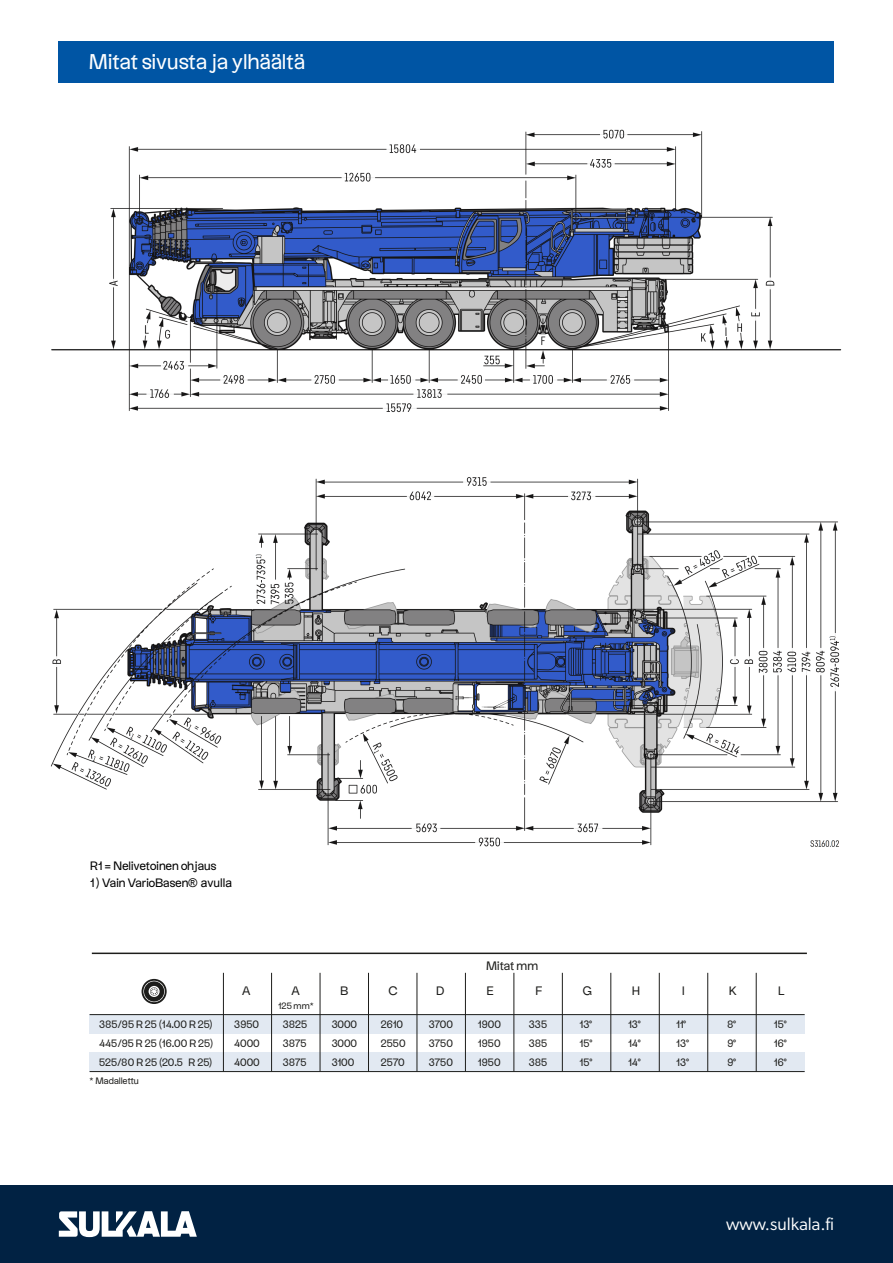
<style>
.page{position:relative;width:893px;height:1263px;background:#fff}
.page>*{position:absolute;margin:0;border:0;box-sizing:border-box;transform-origin:0 0}
.t1{font:21px "Uxum Grotesque";letter-spacing:-.03em;color:#fff}
.t2{font:18px "Gibson";color:#fff}
.t3{font:12px/16.5px "Uxum Grotesque";letter-spacing:-.02em;color:#000}
.t4{font:12px "Uxum Grotesque";letter-spacing:-.03em;color:#1d1d1b}
.t5{font:10.5px/19px "Uxum Grotesque";color:#1d1d1b;text-align:justify}
.t6{font:10.5px/19px "Uxum Grotesque";letter-spacing:-.02em;color:#1d1d1b}
.t7{font:9.15px "Uxum Grotesque";letter-spacing:-.045em;color:#1d1d1b}
.t8{font:9px "Uxum Grotesque";color:#1d1d1b}
.s1{font-family:"Arial"}
</style>
<div class="page">
<img style="left:51px;top:41px;width:791px;height:372px">
<div style="left:0;top:1185px;width:893px;height:78px;background:#012243"></div>
<svg style="left:59px;top:1211px;width:138px;height:26px"></svg>
<div style="left:59px;top:41px;width:775px;height:42px;background:#0055a4"></div>
<img style="left:51px;top:477px;width:789px;height:370px">
<div style="left:90px;top:1014px;width:715px;height:20px;background:#e2e9f2"></div>
<div style="left:90px;top:1052px;width:715px;height:19px;background:#e2e9f2"></div>
<svg style="left:142px;top:979px;width:25px;height:25px"></svg>
<hr style="left:223px;top:973px;width:1px;height:98px;background:#1d1d1b">
<hr style="left:271px;top:973px;width:1px;height:98px;background:#1d1d1b">
<hr style="left:320px;top:973px;width:1px;height:98px;background:#1d1d1b">
<hr style="left:368px;top:973px;width:1px;height:98px;background:#1d1d1b">
<hr style="left:417px;top:973px;width:1px;height:98px;background:#1d1d1b">
<hr style="left:465px;top:973px;width:1px;height:98px;background:#1d1d1b">
<hr style="left:513px;top:973px;width:1px;height:98px;background:#1d1d1b">
<hr style="left:562px;top:973px;width:1px;height:98px;background:#1d1d1b">
<hr style="left:610px;top:973px;width:1px;height:98px;background:#1d1d1b">
<hr style="left:659px;top:973px;width:1px;height:98px;background:#1d1d1b">
<hr style="left:707px;top:973px;width:1px;height:98px;background:#1d1d1b">
<hr style="left:756px;top:973px;width:1px;height:98px;background:#1d1d1b">
<hr style="left:92px;top:952px;width:715px;height:2px;background:#1d1d1b">
<hr style="left:90px;top:1071px;width:715px;height:1px;background:#1d1d1b">
<hr style="left:90px;top:1014px;width:715px;height:1px;background:#1d1d1b">
<h1 class="t1" style="left:89px;top:47px;width:218px">Mitat sivusta ja ylhäältä</h1>
<p class="t3" style="left:90px;top:857px;width:143px">R1 = Nelivetoinen ohjaus<br>1 ) Vain VarioBasen<span class="s1">® avulla</span></p>
<p class="t4" style="left:486px;top:957px;width:54px">Mitat mm</p>
<p class="t4" style="left:242px;top:982px;width:11px">A</p>
<p class="t4" style="left:291px;top:982px;width:11px">A</p>
<p class="t4" style="left:340px;top:982px;width:10px">B</p>
<p class="t4" style="left:388px;top:982px;width:11px">C</p>
<p class="t4" style="left:436px;top:982px;width:10px">D</p>
<p class="t4" style="left:487px;top:982px;width:8px">E</p>
<p class="t4" style="left:536px;top:982px;width:8px">F</p>
<p class="t4" style="left:583px;top:982px;width:11px">G</p>
<p class="t4" style="left:632px;top:982px;width:9px">H</p>
<p class="t4" style="left:682px;top:982px;width:4px">I</p>
<p class="t4" style="left:729px;top:982px;width:9px">K</p>
<p class="t4" style="left:779px;top:982px;width:8px">L</p>
<p class="t8" style="left:278px;top:999px;width:37px">125 mm*</p>
<p class="t5" style="left:99px;top:1014px;width:116px">385/95 R 25 (14.00 R 25)<br>445/95 R 25 (16.00 R 25)<br>525/80 R 25 (20.5 R 25)</p>
<p class="t5" style="left:234px;top:1014px;width:27px">3950<br>4000<br>4000</p>
<p class="t5" style="left:283px;top:1014px;width:26px">3825<br>3875<br>3875</p>
<p class="t5" style="left:332px;top:1014px;width:27px">3000<br>3000<br>3100</p>
<p class="t6" style="left:381px;top:1014px;width:27px">2610<br>2550<br>2570</p>
<p class="t5" style="left:429px;top:1014px;width:26px">3700<br>3750<br>3750</p>
<p class="t5" style="left:478px;top:1014px;width:25px">1900<br>1950<br>1950</p>
<p class="t5" style="left:529px;top:1014px;width:20px">335<br>385<br>385</p>
<p class="t5" style="left:580px;top:1014px;width:15px">13° 15° 15°</p>
<p class="t5" style="left:628px;top:1014px;width:15px">13° 14° 14°</p>
<p class="t5" style="left:676px;top:1014px;width:15px;text-align:left">11°<br>13°<br>13°</p>
<p class="t5" style="left:774px;top:1014px;width:15px">15° 16° 16°</p>
<p class="t5" style="left:727px;top:1014px;width:11px">8° 9° 9°</p>
<p class="t7" style="left:90px;top:1074px;width:51px">* Madallettu</p>
<h2 class="t2" style="left:726px;top:1213px;width:109px">www.sulkala.fi</h2>
</div>
